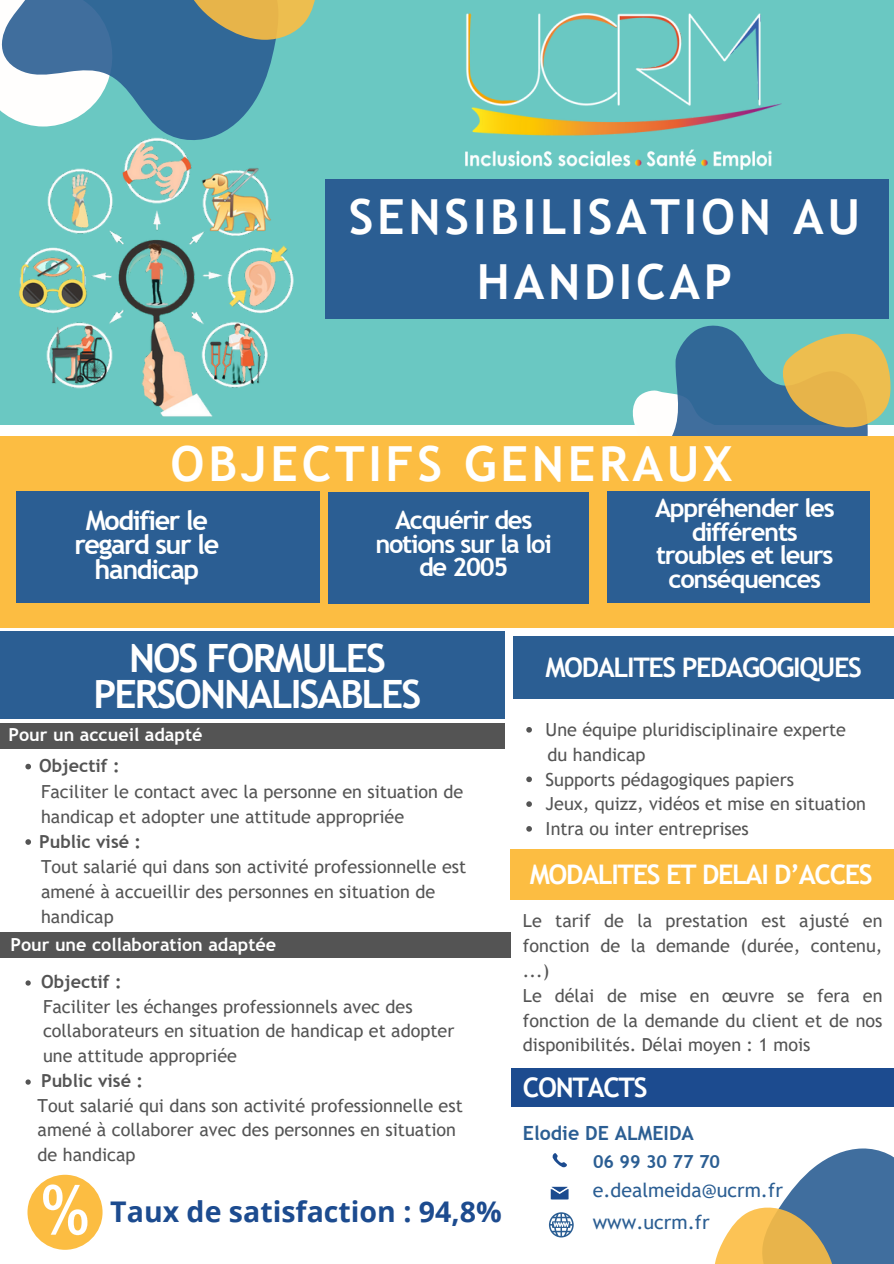
<style>
.page{position:relative;width:894px;height:1264px;background:#fff}
.page>*{position:absolute;margin:0;border:0;box-sizing:border-box;transform-origin:0 0}
.t1{font:700 48.3px/65.2px "Trebuchet MS";letter-spacing:.075em;color:#fff;text-align:center}
.t2{font:700 39px/36px "Trebuchet MS";letter-spacing:-.05em;color:#fff;text-align:center}
.t3{font:700 28.5px "Open Sans";color:#1c4b8f}
.t4{font:700 27px/24.8px "Trebuchet MS";letter-spacing:-.05em;color:#fff;text-align:center}
.t5{font:700 25.5px/23.7px "Trebuchet MS";letter-spacing:-.05em;color:#fff;text-align:center}
.t6{font:19.5px "Trebuchet MS";color:#2b5e93}
.t7{font:700 19.5px "Trebuchet MS";color:#2b5e93}
.t8{font:18px/24.8px "Trebuchet MS";color:#545454;text-align:justify}
.t9{font:700 18px "Trebuchet MS";color:#fff}
.t10{font:700 18px "Trebuchet MS";color:#545454}
.t11{font:700 18px "Trebuchet MS";color:#2b5e93}
</style>
<div class="page">
<div style="left:0;top:436px;width:304px;height:191px;background:#fcbd42"></div>
<div style="left:299px;top:436px;width:293px;height:191px;background:#fcbd42"></div>
<div style="left:17px;top:491px;width:303px;height:111px;background:#2b5e93"></div>
<div style="left:0;top:631px;width:504px;height:88px;background:#2b5e93"></div>
<div style="left:0;top:723px;width:504px;height:26px;background:#545454"></div>
<div style="left:0;top:932px;width:510px;height:26px;background:#545454"></div>
<div style="left:328px;top:492px;width:271px;height:111px;background:#2b5e93"></div>
<svg style="left:550px;top:1153px;width:19px;height:47px"></svg>
<svg style="left:548px;top:1212px;width:25px;height:24px"></svg>
<div style="left:510px;top:849px;width:383px;height:51px;background:#fcbd42"></div>
<div style="left:0;top:0;width:893px;height:424px;background:#67c7c1"></div>
<img style="left:19px;top:154px;width:275px;height:263px">
<svg style="left:0;top:0;width:274px;height:154px"></svg>
<svg style="left:167px;top:0;width:148px;height:50px"></svg>
<div style="left:325px;top:179px;width:563px;height:140px;background:#2b5e93"></div>
<svg style="left:715px;top:1148px;width:178px;height:115px"></svg>
<div style="left:513px;top:636px;width:380px;height:63px;background:#2b5e93"></div>
<svg style="left:629px;top:325px;width:261px;height:111px"></svg>
<div style="left:589px;top:436px;width:304px;height:191px;background:#fcbd42"></div>
<div style="left:607px;top:491px;width:263px;height:111px;background:#2b5e93"></div>
<svg style="left:27px;top:1174px;width:76px;height:76px"></svg>
<svg style="left:25px;top:763px;width:6px;height:6px"></svg>
<svg style="left:25px;top:839px;width:6px;height:5px"></svg>
<svg style="left:25px;top:980px;width:6px;height:5px"></svg>
<svg style="left:25px;top:1079px;width:6px;height:5px"></svg>
<svg style="left:526px;top:727px;width:5px;height:5px"></svg>
<svg style="left:526px;top:776px;width:5px;height:6px"></svg>
<svg style="left:526px;top:801px;width:5px;height:6px"></svg>
<svg style="left:526px;top:826px;width:5px;height:5px"></svg>
<img style="left:465px;top:14px;width:316px;height:155px">
<div style="left:510px;top:1068px;width:383px;height:38px;background:#1c4b8f"></div>
<p class="t1" style="left:349px;top:184px;width:513px">SENSIBILISATION AU<br>HANDICAP</p>
<p class="t1" style="left:170px;top:431px;width:563px">OBJECTIFS GENERAUX</p>
<p class="t4" style="left:74px;top:507px;width:146px">Modifier le regard sur le handicap</p>
<p class="t5" style="left:375px;top:508px;width:178px">Acquérir des notions sur la loi de 2005</p>
<p class="t5" style="left:654px;top:496px;width:181px">Appréhender les différents troubles et leurs conséquences</p>
<h1 class="t2" style="left:93px;top:639px;width:329px">NOS FORMULES<br>PERSONNALISABLES</h1>
<h5 class="t9" style="left:9px;top:724px;width:195px">Pour un accueil adapté</h5>
<h4 class="t10" style="left:39px;top:755px;width:82px">Objectif :</h4>
<h5 class="t8" style="left:41px;top:778px;width:423px">Faciliter le contact avec la personne en situation de</h5>
<h2 class="t8" style="left:41px;top:803px;width:364px">handicap et adopter une attitude appropriée</h2>
<h3 class="t10" style="left:39px;top:831px;width:103px">Public visé :</h3>
<p class="t8" style="left:41px;top:854px;width:426px">Tout salarié qui dans son activité professionnelle est</p>
<p class="t8" style="left:41px;top:879px;width:395px">amené à accueillir des personnes en situation de</p>
<p class="t8" style="left:41px;top:904px;width:74px">handicap</p>
<p class="t9" style="left:10px;top:934px;width:267px">Pour une collaboration adaptée</p>
<p class="t10" style="left:41px;top:971px;width:82px">Objectif :</p>
<p class="t8" style="left:43px;top:993px;width:371px">Faciliter les échanges professionnels avec des</p>
<p class="t8" style="left:43px;top:1018px;width:413px">collaborateurs en situation de handicap et adopter</p>
<p class="t8" style="left:43px;top:1043px;width:195px">une attitude appropriée</p>
<p class="t10" style="left:41px;top:1070px;width:103px">Public visé :</p>
<p class="t8" style="left:38px;top:1092px;width:426px">Tout salarié qui dans son activité professionnelle est</p>
<p class="t8" style="left:38px;top:1117px;width:420px">amené à collaborer avec des personnes en situation</p>
<p class="t8" style="left:38px;top:1142px;width:99px">de handicap</p>
<p class="t3" style="left:110px;top:1191px;width:393px">Taux de satisfaction : 94,8%</p>
<h1 class="t4" style="left:545px;top:654px;width:318px">MODALITES PEDAGOGIQUES</h1>
<p class="t8" style="left:545px;top:717px;width:302px">Une équipe pluridisciplinaire experte</p>
<p class="t8" style="left:547px;top:742px;width:99px">du handicap</p>
<p class="t8" style="left:545px;top:766px;width:250px">Supports pédagogiques papiers</p>
<p class="t8" style="left:545px;top:791px;width:321px">Jeux, quizz, vidéos et mise en situation</p>
<p class="t8" style="left:545px;top:816px;width:205px">Intra ou inter entreprises</p>
<p class="t4" style="left:529px;top:861px;width:344px">MODALITES ET DELAI D’ACCES</p>
<p class="t8" style="left:523px;top:908px;width:361px">Le tarif de la prestation est ajusté en fonction de la demande (durée, contenu, ...)</p>
<p class="t8" style="left:523px;top:982px;width:361px">Le délai de mise en œuvre se fera en fonction de la demande du client et de nos disponibilités. Délai moyen : 1 mois</p>
<p class="t4" style="left:523px;top:1074px;width:126px">CONTACTS</p>
<h3 class="t7" style="left:523px;top:1121px;width:172px">Elodie DE ALMEIDA</h3>
<p class="t11" style="left:593px;top:1151px;width:128px">06 99 30 77 70</p>
<p class="t6" style="left:592px;top:1178px;width:192px">e.dealmeida@ucrm.fr</p>
<p class="t6" style="left:592px;top:1210px;width:118px">www.ucrm.fr</p>
</div>
